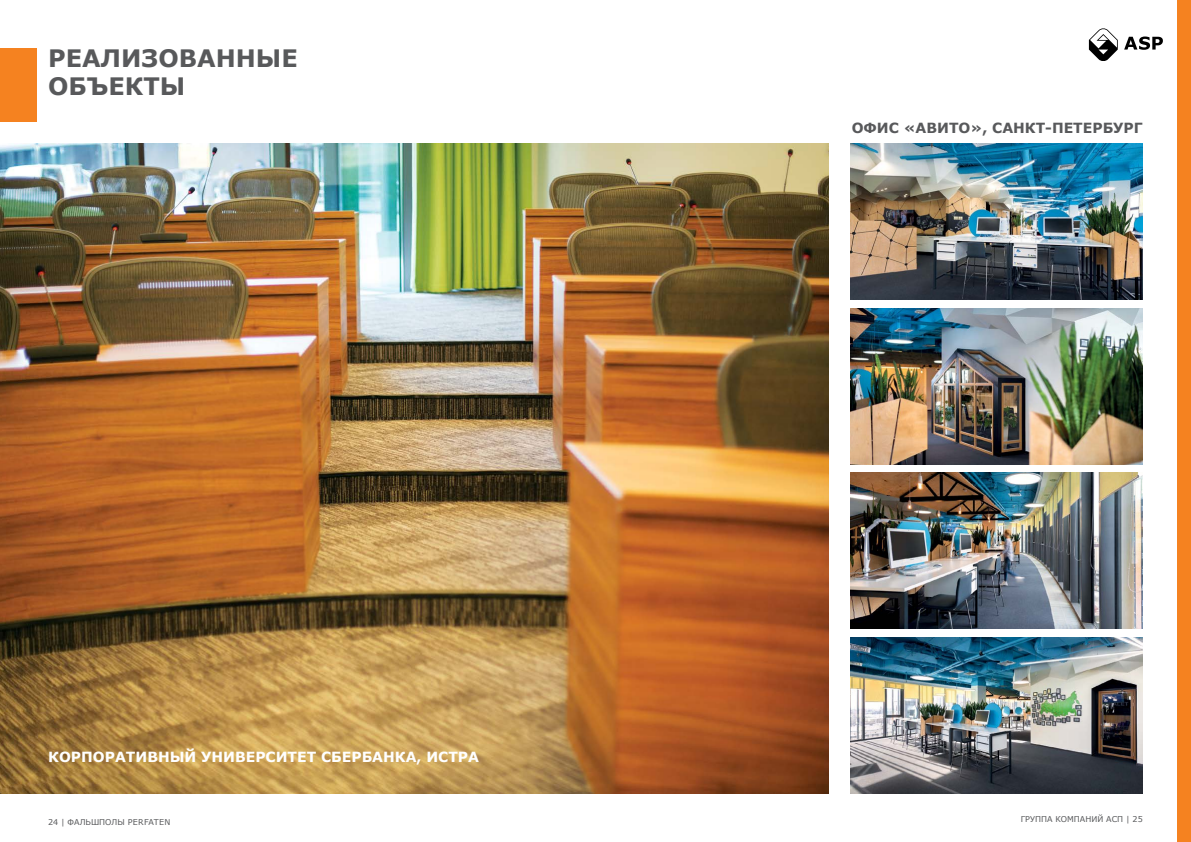
<style>
.page{position:relative;width:1191px;height:842px;background:#fff}
.page>*{position:absolute;margin:0;border:0;box-sizing:border-box;transform-origin:0 0}
.t1{font:700 24px/28.8px "Verdana";color:#58595b}
.t2{font:700 14px "Verdana";color:#fff}
.t3{font:700 14px "Verdana";color:#58595b}
.t4{font:8px "Verdana";color:#58595b}
</style>
<div class="page">
<img style="left:0;top:143px;width:828px;height:650px">
<img style="left:850px;top:637px;width:292px;height:156px">
<img style="left:850px;top:473px;width:292px;height:156px">
<img style="left:850px;top:308px;width:292px;height:156px">
<img style="left:850px;top:143px;width:292px;height:156px">
<svg style="left:1124px;top:37px;width:38px;height:13px"></svg>
<svg style="left:1089px;top:28px;width:28px;height:33px"></svg>
<div style="left:0;top:48px;width:37px;height:74px;background:#f58220"></div>
<div style="left:1176px;top:0;width:15px;height:842px;background:#f58220"></div>
<h1 class="t1" style="left:48px;top:43px;width:251px">РЕАЛИЗОВАННЫЕ<br>ОБЪЕКТЫ</h1>
<h2 class="t2" style="left:48px;top:747px;width:432px">КОРПОРАТИВНЫЙ УНИВЕРСИТЕТ СБЕРБАНКА, ИСТРА</h2>
<h2 class="t3" style="left:851px;top:118px;width:293px">ОФИС «АВИТО», САНКТ-ПЕТЕРБУРГ</h2>
<p class="t4" style="left:48px;top:816px;width:124px">24 | ФАЛЬШПОЛЫ PERFATEN</p>
<p class="t4" style="left:1020px;top:814px;width:123px">ГРУППА КОМПАНИЙ АСП | 25</p>
</div>
